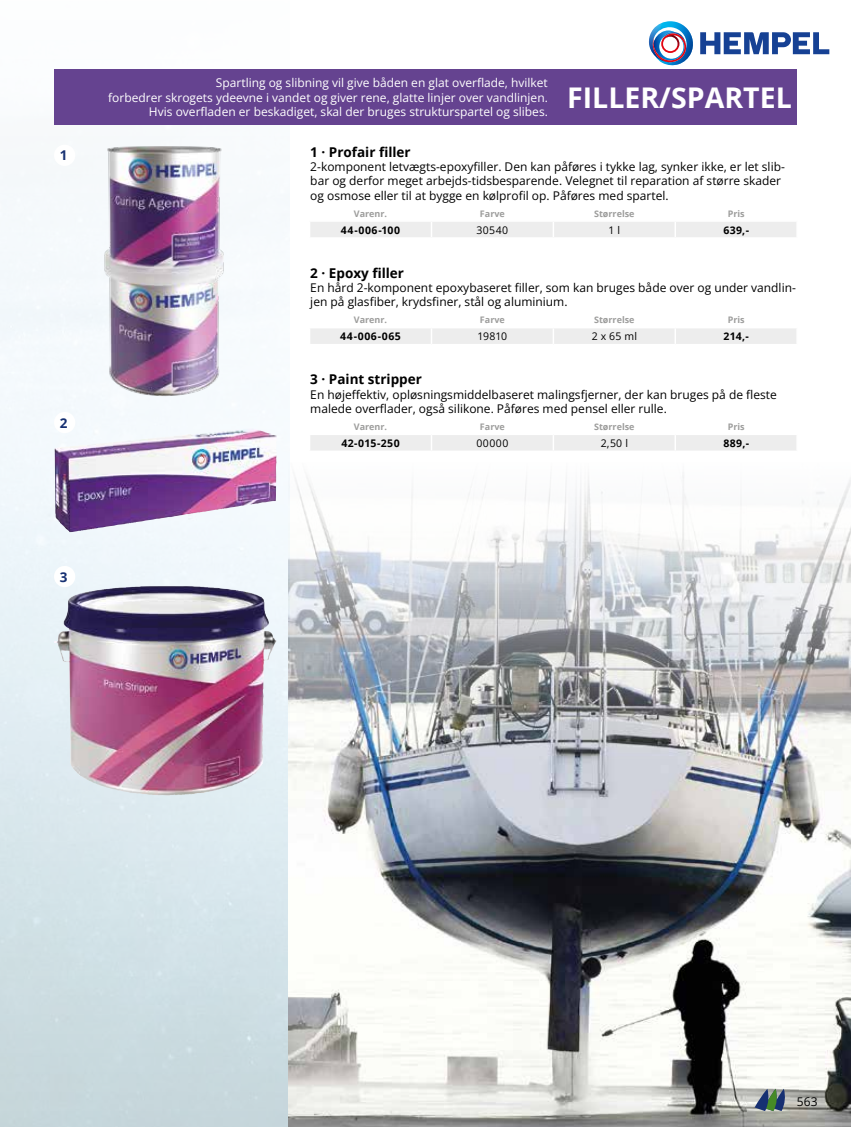
<style>
.page{position:relative;width:851px;height:1127px;background:#fff}
.page>*{position:absolute;margin:0;border:0;box-sizing:border-box;transform-origin:0 0}
.t1{font:700 28.5px "Open Sans";color:#fff}
.t2{font:700 13.5px "Open Sans";color:#000}
.t3{font:700 13.5px "Open Sans";color:#163072}
.t4{font:12px/14.4px "Open Sans";color:#000}
.t5{font:12px/14.4px "Open Sans";color:#fff;text-align:right}
.t6{font:700 10.5px "Open Sans";letter-spacing:.045em;color:#000}
.t7{font:10.5px "Open Sans";letter-spacing:.03em;color:#000}
.t8{font:700 9px "Open Sans";color:#9d9d9c}
</style>
<div class="page">
<img style="left:0;top:124px;width:289px;height:1003px">
<img style="left:289px;top:471px;width:561px;height:656px">
<img style="left:55px;top:428px;width:222px;height:104px">
<img style="left:54px;top:586px;width:135px;height:210px">
<img style="left:103px;top:145px;width:122px;height:252px">
<div style="left:54px;top:69px;width:742px;height:55px;background:#654390"></div>
<div style="left:54px;top:145px;width:21px;height:21px;background:#fff;border-radius:50%"></div>
<div style="left:54px;top:412px;width:21px;height:21px;background:#fff;border-radius:50%"></div>
<div style="left:54px;top:566px;width:21px;height:21px;background:#fff;border-radius:50%"></div>
<div style="left:310px;top:222px;width:486px;height:15px;background:#ededed"></div>
<div style="left:310px;top:328px;width:486px;height:16px;background:#ededed"></div>
<div style="left:310px;top:435px;width:486px;height:15px;background:#ededed"></div>
<svg style="left:754px;top:1089px;width:31px;height:22px"></svg>
<svg style="left:700px;top:32px;width:129px;height:22px"></svg>
<svg style="left:648px;top:21px;width:45px;height:45px"></svg>
<p class="t3" style="left:60px;top:146px;width:9px">1</p>
<p class="t3" style="left:60px;top:413px;width:9px">2</p>
<p class="t5" style="left:108px;top:75px;width:441px">Spartling og slibning vil give båden en glat overflade, hvilket<br>forbedrer skrogets ydeevne i vandet og giver rene, glatte linjer over vandlinjen.<br>Hvis overfladen er beskadiget, skal der bruges strukturspartel og slibes.</p>
<h1 class="t1" style="left:567px;top:77px;width:226px">FILLER/SPARTEL</h1>
<p class="t2" style="left:310px;top:142px;width:102px">1 · Profair filler</p>
<p class="t4" style="left:310px;top:159px;width:476px">2-komponent letvægts-epoxyfiller. Den kan påføres i tykke lag, synker ikke, er let slib&shy;bar og derfor meget arbejds-tidsbesparende. Velegnet til reparation af større skader og osmose eller til at bygge en kølprofil op. Påføres med spartel.</p>
<p class="t8" style="left:354px;top:207px;width:35px">Varenr.</p>
<p class="t8" style="left:480px;top:207px;width:26px">Farve</p>
<p class="t8" style="left:594px;top:207px;width:42px">Størrelse</p>
<p class="t8" style="left:727px;top:207px;width:18px">Pris</p>
<p class="t6" style="left:341px;top:222px;width:61px">44-006-100</p>
<p class="t7" style="left:476px;top:223px;width:33px">30540</p>
<p class="t7" style="left:608px;top:223px;width:13px">1 l</p>
<p class="t6" style="left:723px;top:222px;width:27px">639,-</p>
<p class="t2" style="left:310px;top:263px;width:95px">2 · Epoxy filler</p>
<p class="t4" style="left:310px;top:280px;width:487px">En hård 2-komponent epoxybaseret filler, som kan bruges både over og under vandlin&shy;jen på glasfiber, krydsfiner, stål og aluminium.</p>
<p class="t8" style="left:354px;top:314px;width:35px">Varenr.</p>
<p class="t8" style="left:480px;top:314px;width:26px">Farve</p>
<p class="t8" style="left:594px;top:314px;width:42px">Størrelse</p>
<p class="t8" style="left:727px;top:314px;width:18px">Pris</p>
<p class="t6" style="left:340px;top:329px;width:62px">44-006-065</p>
<p class="t7" style="left:477px;top:329px;width:31px">19810</p>
<p class="t7" style="left:591px;top:329px;width:47px">2 x 65 ml</p>
<p class="t6" style="left:723px;top:329px;width:27px">214,-</p>
<p class="t2" style="left:310px;top:370px;width:113px">3 · Paint stripper</p>
<p class="t4" style="left:310px;top:387px;width:468px">En højeffektiv, opløsningsmiddelbaseret malingsfjerner, der kan bruges på de fleste malede overflader, også silikone. Påføres med pensel eller rulle.</p>
<p class="t8" style="left:354px;top:420px;width:35px">Varenr.</p>
<p class="t8" style="left:480px;top:420px;width:26px">Farve</p>
<p class="t8" style="left:594px;top:420px;width:42px">Størrelse</p>
<p class="t8" style="left:727px;top:420px;width:18px">Pris</p>
<p class="t6" style="left:341px;top:436px;width:60px">42-015-250</p>
<p class="t7" style="left:476px;top:436px;width:33px">00000</p>
<p class="t7" style="left:600px;top:436px;width:29px">2,50 l</p>
<p class="t6" style="left:723px;top:436px;width:27px">889,-</p>
<p class="t3" style="left:60px;top:567px;width:9px">3</p>
<p class="t4" style="left:796px;top:1094px;width:22px">563</p>
</div>
